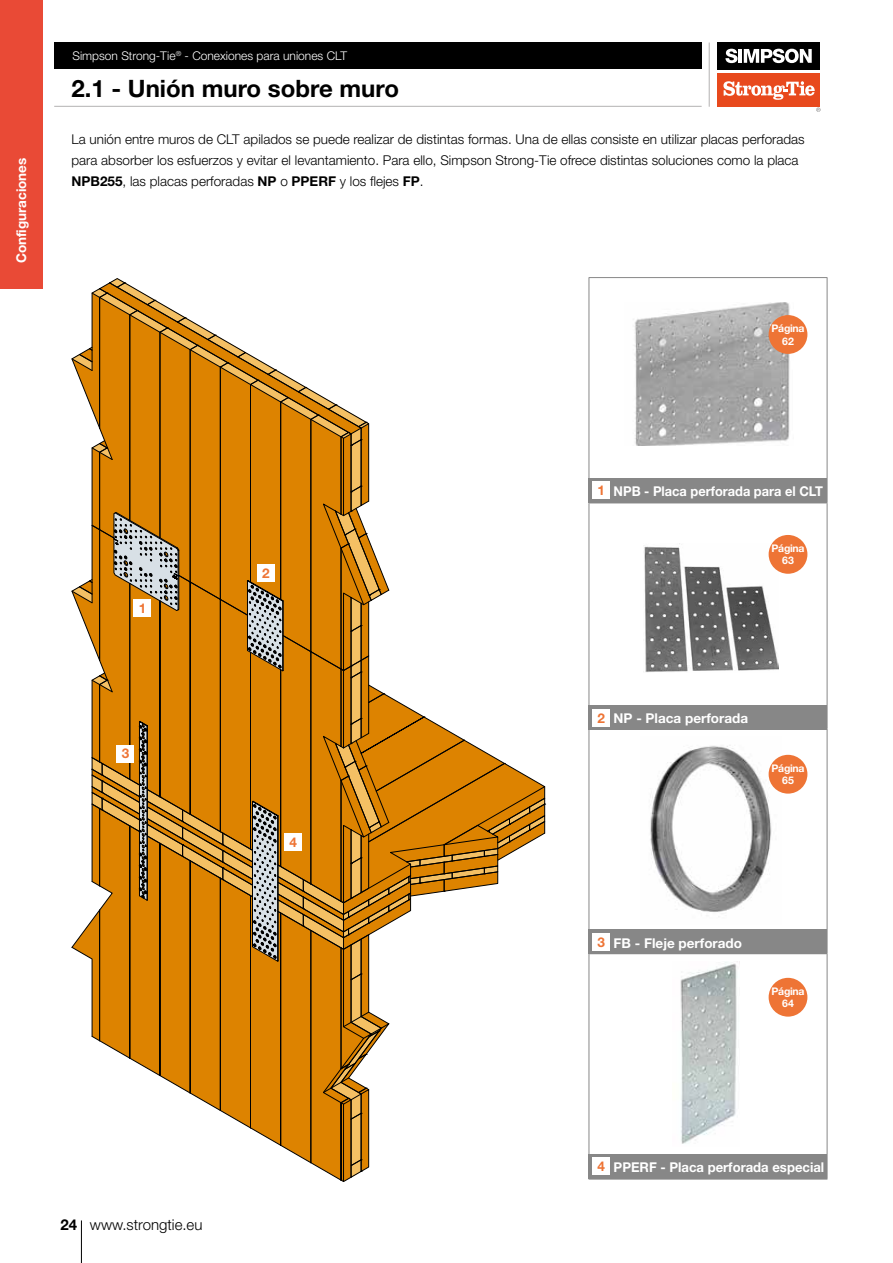
<style>
.page{position:relative;width:893px;height:1263px;background:#fff}
.page>*{position:absolute;margin:0;border:0;box-sizing:border-box;transform-origin:0 0}
.t1{font:700 24px "Helvetica Neue LT Std";color:#000}
.t2{font:300 15px "Helvetica Neue LT Std";color:#000}
.t3{font:300 13.5px/21px "Helvetica Neue LT Std";color:#000}
.t4{font:700 13.5px "Helvetica Neue LT Std";color:#fff}
.t5{font:700 13.5px "Helvetica Neue LT Std";color:#fff;scale:.95 1}
.t6{font:700 13.5px "Helvetica Neue LT Std";color:#ee7435}
.t7{font:300 12px "Helvetica Neue LT Std";color:#fff}
.t8{font:700 10.5px/12.6px "Helvetica Neue LT Std";letter-spacing:-.03em;color:#fff;text-align:center}
.s1{font-weight:700}
.s2{color:#ee7435}
</style>
<div class="page">
<hr style="left:81px;top:1220px;width:1px;height:43px;background:#000">
<hr style="left:709px;top:43px;width:1px;height:64px;background:#b3b2b2">
<div style="left:717px;top:73px;width:103px;height:34px;background:#e8491d"></div>
<div style="left:717px;top:42px;width:103px;height:28px;background:#000"></div>
<svg style="left:725px;top:49px;width:12px;height:14px"></svg>
<hr style="left:738px;top:49px;width:4px;height:14px;background:#fff">
<svg style="left:744px;top:49px;width:68px;height:14px"></svg>
<svg style="left:723px;top:81px;width:92px;height:19px"></svg>
<svg style="left:816px;top:108px;width:4px;height:4px"></svg>
<hr style="left:54px;top:106px;width:648px;height:1px;background:#b3b2b2">
<div style="left:54px;top:43px;width:648px;height:26px;background:#000"></div>
<div style="left:0;top:0;width:43px;height:289px;background:#e94a36"></div>
<hr style="left:589px;top:277px;width:238px;height:1px;background:#878787">
<hr style="left:589px;top:278px;width:1px;height:225px;background:#878787">
<hr style="left:827px;top:278px;width:1px;height:225px;background:#878787">
<hr style="left:589px;top:503px;width:238px;height:1px;background:#878787">
<hr style="left:589px;top:503px;width:1px;height:225px;background:#878787">
<hr style="left:827px;top:503px;width:1px;height:225px;background:#878787">
<hr style="left:589px;top:729px;width:1px;height:224px;background:#878787">
<hr style="left:827px;top:729px;width:1px;height:224px;background:#878787">
<hr style="left:589px;top:954px;width:1px;height:225px;background:#878787">
<hr style="left:827px;top:954px;width:1px;height:225px;background:#878787">
<hr style="left:589px;top:1179px;width:238px;height:1px;background:#878787">
<div style="left:589px;top:705px;width:238px;height:25px;background:#878787"></div>
<div style="left:593px;top:709px;width:17px;height:17px;background:#fff"></div>
<div style="left:589px;top:478px;width:238px;height:25px;background:#878787"></div>
<div style="left:593px;top:482px;width:17px;height:17px;background:#fff"></div>
<div style="left:589px;top:930px;width:238px;height:24px;background:#878787"></div>
<div style="left:593px;top:933px;width:17px;height:17px;background:#fff"></div>
<div style="left:589px;top:1154px;width:238px;height:24px;background:#878787"></div>
<div style="left:593px;top:1158px;width:17px;height:17px;background:#fff"></div>
<svg style="left:72px;top:278px;width:474px;height:904px"></svg>
<img style="left:680px;top:962px;width:60px;height:182px">
<img style="left:650px;top:745px;width:132px;height:167px">
<img style="left:644px;top:544px;width:135px;height:128px">
<div style="left:257px;top:565px;width:17px;height:17px;background:#fff"></div>
<div style="left:134px;top:600px;width:17px;height:17px;background:#fff"></div>
<div style="left:285px;top:833px;width:17px;height:17px;background:#fff"></div>
<div style="left:117px;top:745px;width:17px;height:17px;background:#fff"></div>
<img style="left:634px;top:302px;width:159px;height:143px">
<div style="left:769px;top:315px;width:38px;height:39px;background:#ee7435;border-radius:50%"></div>
<div style="left:769px;top:535px;width:38px;height:39px;background:#ee7435;border-radius:50%"></div>
<div style="left:769px;top:755px;width:38px;height:39px;background:#ee7435;border-radius:50%"></div>
<div style="left:769px;top:978px;width:38px;height:39px;background:#ee7435;border-radius:50%"></div>
<p class="t4" style="left:13px;top:263px;width:107px;rotate:-90deg">Configuraciones</p>
<p class="t7" style="left:72px;top:48px;width:276px">Simpson Strong-Tie<sup>®</sup> - Conexiones para uniones CLT</p>
<h1 class="t1" style="left:71px;top:74px;width:329px">2.1 - Unión muro sobre muro</h1>
<p class="t3" style="left:71px;top:129px;width:735px">La unión entre muros de CLT apilados se puede realizar de distintas formas. Una de ellas consiste en utilizar placas perforadas para absorber los esfuerzos y evitar el levantamiento. Para ello, Simpson Strong-Tie ofrece distintas soluciones como la placa<br><span class="s1">NPB255</span>, las placas perforadas <span class="s1">NP</span> o <span class="s1">PPERF</span> y los flejes <span class="s1">FP</span>.</p>
<p class="t8" style="left:772px;top:322px;width:34px">Página<br>62</p>
<p class="t6" style="left:139px;top:600px;width:9px">1</p>
<p class="t6" style="left:122px;top:745px;width:9px">3</p>
<p class="t6" style="left:262px;top:565px;width:9px">2</p>
<p class="t6" style="left:290px;top:834px;width:9px">4</p>
<p class="t5" style="left:598px;top:483px;width:239px"><span class="s2">1</span> NPB - Placa perforada para el CLT</p>
<p class="t8" style="left:772px;top:541px;width:34px">Página<br>63</p>
<p class="t4" style="left:598px;top:710px;width:152px"><span class="s2">2</span> NP - Placa perforada</p>
<p class="t8" style="left:772px;top:761px;width:34px">Página<br>65</p>
<p class="t4" style="left:598px;top:934px;width:146px"><span class="s2">3</span> FB - Fleje perforado</p>
<p class="t8" style="left:772px;top:984px;width:34px">Página<br>64</p>
<p class="t2" style="left:60px;top:1215px;width:143px"><span class="s1">24</span> www.strongtie.eu</p>
<p class="t4" style="left:598px;top:1158px;width:228px"><span class="s2">4</span> PPERF - Placa perforada especial</p>
</div>
